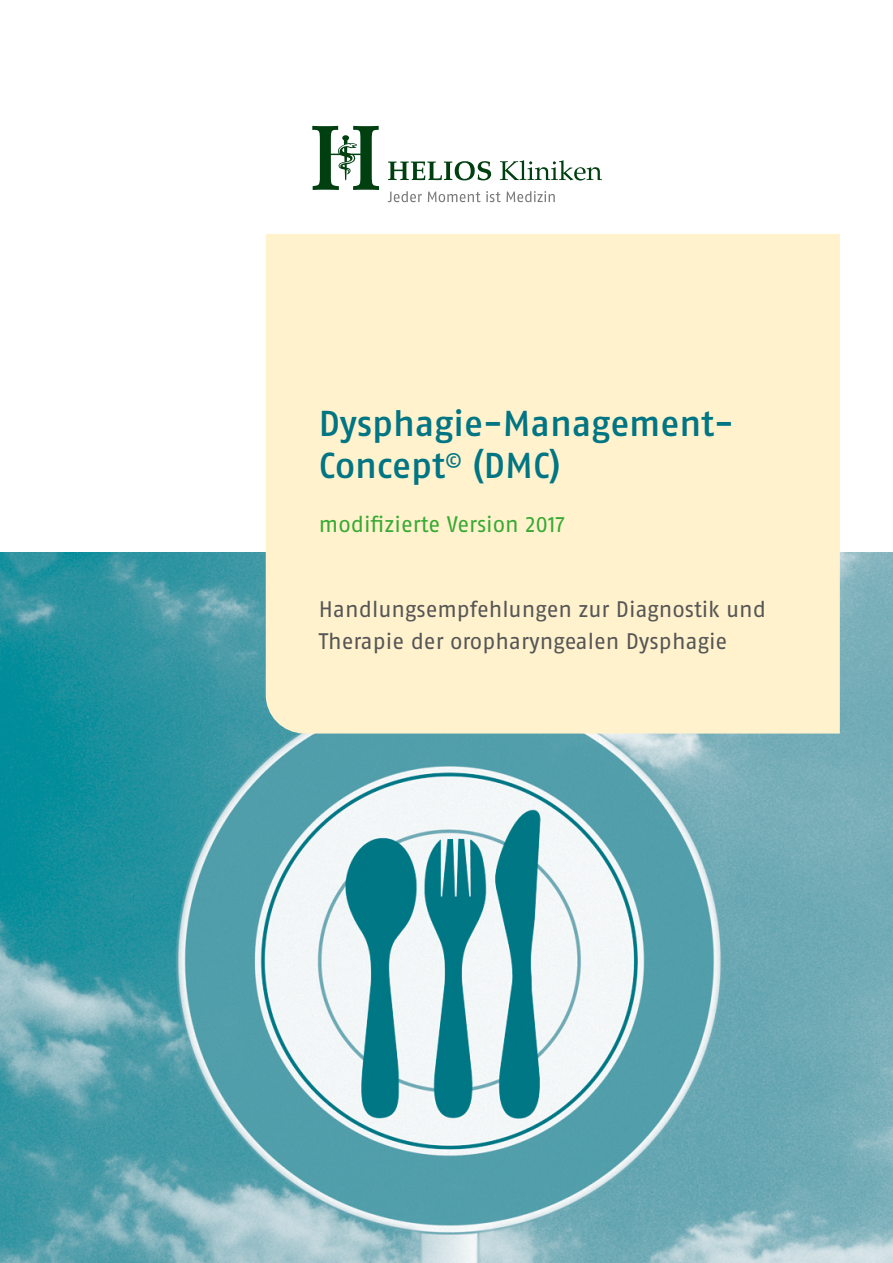
<style>
.page{position:relative;width:893px;height:1263px;background:#fff}
.page>*{position:absolute;margin:0;border:0;box-sizing:border-box;transform-origin:0 0}
.t1{font:500 36px/42.5px "Fago Pro";letter-spacing:-.005em;color:#007583}
.t2{font:22.5px/32px "Fago Pro";color:#565656}
.t3{font:22.5px "Fago Pro";color:#38aa34}
</style>
<div class="page">
<img style="left:0;top:553px;width:893px;height:710px">
<div style="left:266px;top:234px;width:574px;height:499px;background:#fff2cd"></div>
<svg style="left:388px;top:161px;width:103px;height:19px"></svg>
<svg style="left:500px;top:160px;width:102px;height:20px"></svg>
<svg style="left:312px;top:126px;width:67px;height:64px"></svg>
<svg style="left:388px;top:191px;width:34px;height:11px"></svg>
<svg style="left:428px;top:192px;width:52px;height:10px"></svg>
<svg style="left:486px;top:191px;width:69px;height:11px"></svg>
<h1 class="t1" style="left:319px;top:402px;width:417px">Dysphagie-Management-<br>Concept<sup>©</sup> (DMC)</h1>
<p class="t3" style="left:319px;top:510px;width:247px">modifizierte Version 2017</p>
<p class="t2" style="left:319px;top:593px;width:449px">Handlungsempfehlungen zur Diagnostik und<br>Therapie der oropharyngealen Dysphagie</p>
</div>
